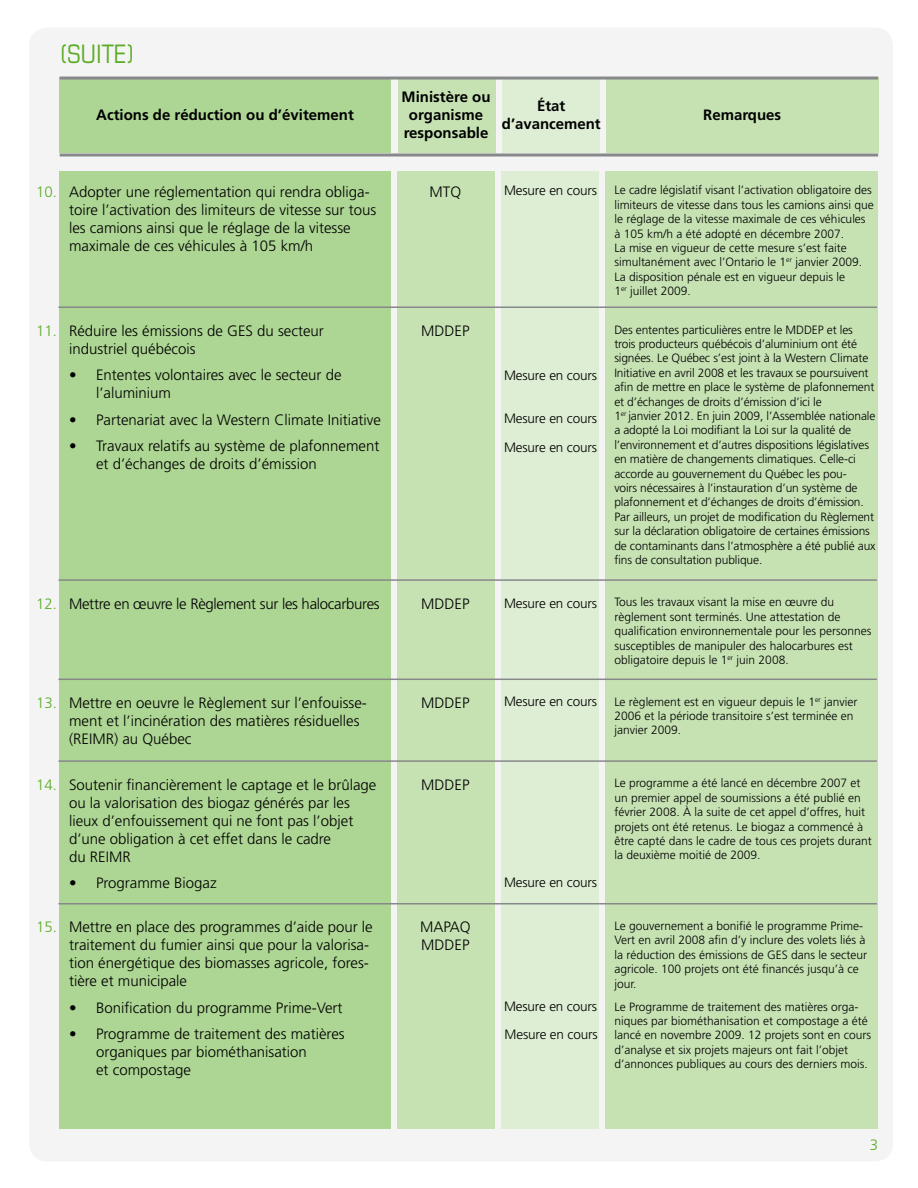
<style>
.page{position:relative;width:918px;height:1188px;background:#fff}
.page>*{position:absolute;margin:0;border:0;box-sizing:border-box;transform-origin:0 0}
.t1{font:condensed 25.5px "Eurostile";color:#5bac26}
.t2{font:300 15px/18px "Frutiger";color:#000}
.t3{font:700 15px/18px "Frutiger";color:#000;text-align:center}
.t4{font:300 15px "Frutiger";letter-spacing:-.02em;color:#000}
.t5{font:300 15px "Frutiger";color:#5bac26}
.t6{font:300 13.5px "Frutiger";letter-spacing:-.01em;color:#000}
.t7{font:300 12px/14.4px "Frutiger";color:#000}
</style>
<div class="page">
<div style="left:29px;top:28px;width:864px;height:1133px;background:#f4f4f5;border-radius:18px"></div>
<div style="left:60px;top:78px;width:331px;height:75px;background:#add593"></div>
<div style="left:398px;top:78px;width:97px;height:75px;background:#c6e2b3"></div>
<div style="left:502px;top:78px;width:98px;height:75px;background:#deeed4"></div>
<div style="left:606px;top:78px;width:272px;height:75px;background:#c6e2b3"></div>
<hr style="left:60px;top:154px;width:818px;height:3px;background:#87888a">
<hr style="left:60px;top:77px;width:818px;height:3px;background:#87888a">
<div style="left:59px;top:171px;width:332px;height:957px;background:#add593"></div>
<div style="left:397px;top:171px;width:98px;height:957px;background:#c6e2b3"></div>
<div style="left:502px;top:171px;width:97px;height:957px;background:#deeed4"></div>
<div style="left:606px;top:171px;width:272px;height:957px;background:#c6e2b3"></div>
<hr style="left:58px;top:306px;width:819px;height:2px;background:#87888a">
<hr style="left:58px;top:579px;width:819px;height:2px;background:#87888a">
<hr style="left:58px;top:679px;width:819px;height:1px;background:#87888a">
<hr style="left:58px;top:760px;width:819px;height:2px;background:#87888a">
<hr style="left:58px;top:903px;width:819px;height:2px;background:#87888a">
<h1 class="t1" style="left:60px;top:38px;width:76px">(SUITE)</h1>
<p class="t3" style="left:402px;top:87px;width:90px">Ministère ou organisme responsable</p>
<p class="t3" style="left:502px;top:97px;width:100px">État d’avancement</p>
<p class="t3" style="left:96px;top:106px;width:259px">Actions de réduction ou d’évitement</p>
<p class="t3" style="left:703px;top:106px;width:80px">Remarques</p>
<p class="t5" style="left:36px;top:183px;width:22px">10.</p>
<p class="t2" style="left:69px;top:183px;width:309px">Adopter une réglementation qui rendra obliga&shy;toire l’activation des limiteurs de vitesse sur tous les camions ainsi que le réglage de la vitesse maximale de ces véhicules à 105 km/h</p>
<p class="t5" style="left:36px;top:322px;width:22px">11.</p>
<p class="t2" style="left:69px;top:322px;width:256px">Réduire les émissions de GES du secteur industriel québécois</p>
<p class="t2" style="left:96px;top:366px;width:247px;text-indent:-27px">• Ententes volontaires avec le secteur de l’aluminium</p>
<p class="t2" style="left:69px;top:411px;width:313px">• Partenariat avec la Western Climate Initiative</p>
<p class="t2" style="left:96px;top:437px;width:285px;text-indent:-27px">• Travaux relatifs au système de plafonnement et d’échanges de droits d’émission</p>
<p class="t5" style="left:36px;top:595px;width:22px">12.</p>
<p class="t4" style="left:69px;top:595px;width:312px">Mettre en œuvre le Règlement sur les halocarbures</p>
<p class="t5" style="left:36px;top:694px;width:22px">13.</p>
<p class="t5" style="left:36px;top:776px;width:22px">14.</p>
<p class="t5" style="left:36px;top:919px;width:22px">15.</p>
<p class="t2" style="left:69px;top:694px;width:299px">Mettre en oeuvre le Règlement sur l’enfouisse&shy;ment et l’incinération des matières résiduelles (REIMR) au Québec</p>
<p class="t2" style="left:69px;top:776px;width:309px">Soutenir financièrement le captage et le brûlage ou la valorisation des biogaz générés par les lieux d’enfouissement qui ne font pas l’objet d’une obligation à cet effet dans le cadre<br>du REIMR</p>
<p class="t2" style="left:69px;top:874px;width:149px">• Programme Biogaz</p>
<p class="t2" style="left:69px;top:918px;width:305px">Mettre en place des programmes d’aide pour le traitement du fumier ainsi que pour la valorisa&shy;tion énergétique des biomasses agricole, fores&shy;tière et municipale</p>
<p class="t2" style="left:69px;top:999px;width:275px">• Bonification du programme Prime-Vert</p>
<p class="t2" style="left:96px;top:1025px;width:250px;text-indent:-27px">• Programme de traitement des matières organiques par biométhanisation<br>et compostage</p>
<p class="t2" style="left:430px;top:183px;width:33px">MTQ</p>
<p class="t2" style="left:421px;top:322px;width:50px">MDDEP</p>
<p class="t2" style="left:421px;top:595px;width:50px">MDDEP</p>
<p class="t2" style="left:421px;top:694px;width:50px">MDDEP</p>
<p class="t6" style="left:504px;top:183px;width:95px">Mesure en cours</p>
<p class="t6" style="left:504px;top:368px;width:95px">Mesure en cours</p>
<p class="t6" style="left:504px;top:411px;width:95px">Mesure en cours</p>
<p class="t6" style="left:504px;top:440px;width:95px">Mesure en cours</p>
<p class="t6" style="left:504px;top:595px;width:95px">Mesure en cours</p>
<p class="t6" style="left:504px;top:694px;width:95px">Mesure en cours</p>
<p class="t7" style="left:614px;top:183px;width:261px">Le cadre législatif visant l’activation obligatoire des limiteurs de vitesse dans tous les camions ainsi que le réglage de la vitesse maximale de ces véhicules à 105 km/h a été adopté en décembre 2007.<br>La mise en vigueur de cette mesure s’est faite simultanément avec l’Ontario le 1<sup>er</sup> janvier 2009.<br>La disposition pénale est en vigueur depuis le<br>1<sup>er</sup> juillet 2009.</p>
<p class="t7" style="left:614px;top:322px;width:263px">Des ententes particulières entre le MDDEP et les trois producteurs québécois d’aluminium ont été signées. Le Québec s’est joint à la Western Climate Initiative en avril 2008 et les travaux se poursuivent afin de mettre en place le système de plafonnement et d’échanges de droits d’émission d’ici le<br>1<sup>er</sup> janvier 2012. En juin 2009, l’Assemblée nationale a adopté la Loi modifiant la Loi sur la qualité de l’environnement et d’autres dispositions législatives en matière de changements climatiques. Celle-ci accorde au gouvernement du Québec les pou-<br>voirs nécessaires à l’instauration d’un système de plafonnement et d’échanges de droits d’émission.<br>Par ailleurs, un projet de modification du Règlement sur la déclaration obligatoire de certaines émissions de contaminants dans l’atmosphère a été publié aux fins de consultation publique.</p>
<p class="t7" style="left:614px;top:595px;width:259px">Tous les travaux visant la mise en œuvre du règlement sont terminés. Une attestation de qualification environnementale pour les personnes susceptibles de manipuler des halocarbures est obligatoire depuis le 1<sup>er</sup> juin 2008.</p>
<p class="t7" style="left:614px;top:694px;width:245px">Le règlement est en vigueur depuis le 1<sup>er</sup> janvier<br>2006 et la période transitoire s’est terminée en janvier 2009.</p>
<p class="t2" style="left:421px;top:776px;width:50px">MDDEP</p>
<p class="t7" style="left:614px;top:776px;width:259px">Le programme a été lancé en décembre 2007 et un premier appel de soumissions a été publié en février 2008. À la suite de cet appel d’offres, huit projets ont été retenus. Le biogaz a commencé à être capté dans le cadre de tous ces projets durant la deuxième moitié de 2009.</p>
<p class="t6" style="left:504px;top:875px;width:95px">Mesure en cours</p>
<p class="t2" style="left:420px;top:918px;width:52px">MAPAQ<br>MDDEP</p>
<p class="t6" style="left:504px;top:999px;width:95px">Mesure en cours</p>
<p class="t6" style="left:505px;top:1027px;width:95px">Mesure en cours</p>
<p class="t7" style="left:614px;top:919px;width:254px">Le gouvernement a bonifié le programme Prime-Vert en avril 2008 afin d’y inclure des volets liés à la réduction des émissions de GES dans le secteur agricole. 100 projets ont été financés jusqu’à ce jour.</p>
<p class="t7" style="left:614px;top:999px;width:258px">Le Programme de traitement des matières orga&shy;niques par biométhanisation et compostage a été lancé en novembre 2009. 12 projets sont en cours d’analyse et six projets majeurs ont fait l’objet d’annonces publiques au cours des derniers mois.</p>
<p class="t5" style="left:870px;top:1136px;width:10px">3</p>
</div>
